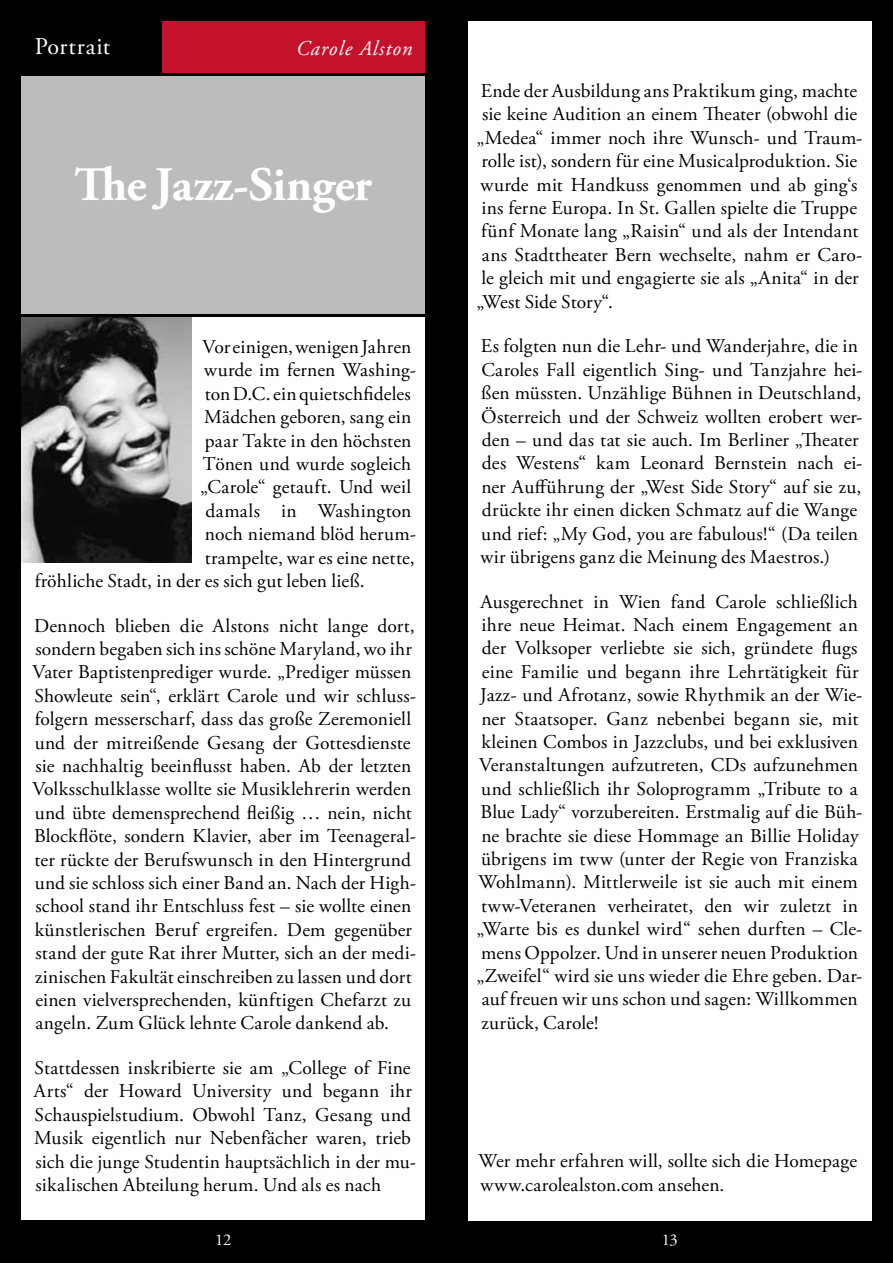
<style>
.page{position:relative;width:893px;height:1263px;background:#000}
.page>*{position:absolute;margin:0;border:0;box-sizing:border-box;transform-origin:0 0}
.t1{font:700 48px "Adobe Garamond Pro";letter-spacing:-.01em;color:#fff}
.t2{font:24px "Adobe Garamond Pro";letter-spacing:.03em;color:#fff}
.t3{font:italic 21px "Adobe Garamond Pro";letter-spacing:.05em;color:#fff}
.t4{font:19.5px/23.4px "Adobe Garamond Pro";letter-spacing:.01em;color:#000}
.t5{font:16.5px "Adobe Garamond Pro";color:#fff}
</style>
<div class="page">
<div style="left:163px;top:21px;width:262px;height:52px;background:#c5122c"></div>
<div style="left:21px;top:76px;width:404px;height:238px;background:#bcbcbc"></div>
<div style="left:21px;top:317px;width:404px;height:903px;background:#fff"></div>
<div style="left:468px;top:21px;width:404px;height:1199px;background:#fff"></div>
<img style="left:21px;top:317px;width:170px;height:246px">
<p class="t2" style="left:35px;top:32px;width:77px">Portrait</p>
<p class="t3" style="left:296px;top:35px;width:118px">Carole Alston</p>
<h1 class="t1" style="left:74px;top:157px;width:299px">The Jazz-Singer</h1>
<p class="t4" style="left:203px;top:336px;width:210px">Vor einigen, wenigen Jahren</p>
<p class="t4" style="left:204px;top:359px;width:213px">wurde im fernen Washing-</p>
<p class="t4" style="left:205px;top:382px;width:208px">ton D.C. ein quietschfideles</p>
<p class="t4" style="left:204px;top:406px;width:209px">Mädchen geboren, sang ein</p>
<p class="t4" style="left:205px;top:429px;width:208px">paar Takte in den höchsten</p>
<p class="t4" style="left:203px;top:453px;width:210px">Tönen und wurde sogleich</p>
<p class="t4" style="left:200px;top:476px;width:212px">„Carole“ getauft. Und weil</p>
<p class="t4" style="left:205px;top:499px;width:207px">damals in Washington</p>
<p class="t4" style="left:205px;top:523px;width:213px">noch niemand blöd herum-</p>
<p class="t4" style="left:205px;top:546px;width:212px">trampelte, war es eine nette,</p>
<p class="t4" style="left:35px;top:570px;width:331px">fröhliche Stadt, in der es sich gut leben ließ.</p>
<p class="t4" style="left:32px;top:614px;width:385px">Dennoch blieben die Alstons nicht lange dort, sondern begaben sich ins schöne Maryland, wo ihr Vater Baptistenprediger wurde. „Prediger müssen Showleute sein“, erklärt Carole und wir schluss&shy;folgern messerscharf, dass das große Zeremoniell und der mitreißende Gesang der Gottesdienste sie nachhaltig beeinflusst haben. Ab der letzten Volksschulklasse wollte sie Musiklehrerin werden und übte demensprechend fleißig … nein, nicht Blockflöte, sondern Klavier, aber im Teenageral&shy;ter rückte der Berufswunsch in den Hintergrund und sie schloss sich einer Band an. Nach der High&shy;school stand ihr Entschluss fest – sie wollte einen künstlerischen Beruf ergreifen. Dem gegenüber stand der gute Rat ihrer Mutter, sich an der medi&shy;zinischen Fakultät einschreiben zu lassen und dort einen vielversprechenden, künftigen Chefarzt zu angeln. Zum Glück lehnte Carole dankend ab.</p>
<p class="t4" style="left:34px;top:1057px;width:384px">Stattdessen inskribierte sie am „College of Fine Arts“ der Howard University und begann ihr Schauspielstudium. Obwohl Tanz, Gesang und Musik eigentlich nur Nebenfächer waren, trieb sich die junge Studentin hauptsächlich in der mu&shy;sikalischen Abteilung herum. Und als es nach</p>
<p class="t4" style="left:477px;top:80px;width:387px">Ende der Ausbildung ans Praktikum ging, machte sie keine Audition an einem Theater (obwohl die „Medea“ immer noch ihre Wunsch- und Traum&shy;rolle ist), sondern für eine Musicalproduktion. Sie wurde mit Handkuss genommen und ab ging‘s ins ferne Europa. In St. Gallen spielte die Truppe fünf Monate lang „Raisin“ und als der Intendant ans Stadttheater Bern wechselte, nahm er Caro&shy;le gleich mit und engagierte sie als „Anita“ in der „West Side Story“.</p>
<p class="t4" style="left:481px;top:335px;width:383px">Es folgten nun die Lehr- und Wanderjahre, die in Caroles Fall eigentlich Sing- und Tanzjahre hei&shy;ßen müssten. Unzählige Bühnen in Deutschland, Österreich und der Schweiz wollten erobert wer&shy;den – und das tat sie auch. Im Berliner „Theater des Westens“ kam Leonard Bernstein nach ei&shy;ner Aufführung der „West Side Story“ auf sie zu, drückte ihr einen dicken Schmatz auf die Wange und rief: „My God, you are fabulous!“ (Da teilen wir übrigens ganz die Meinung des Maestros.)</p>
<p class="t4" style="left:477px;top:590px;width:387px">Ausgerechnet in Wien fand Carole schließlich ihre neue Heimat. Nach einem Engagement an der Volksoper verliebte sie sich, gründete flugs eine Familie und begann ihre Lehrtätigkeit für Jazz- und Afrotanz, sowie Rhythmik an der Wie&shy;ner Staatsoper. Ganz nebenbei begann sie, mit kleinen Combos in Jazzclubs, und bei exklusiven Veranstaltungen aufzutreten, CDs aufzunehmen und schließlich ihr Soloprogramm „Tribute to a Blue Lady“ vorzubereiten. Erstmalig auf die Büh&shy;ne brachte sie diese Hommage an Billie Holiday übrigens im tww (unter der Regie von Franziska Wohlmann). Mittlerweile ist sie auch mit einem tww-Veteranen verheiratet, den wir zuletzt in „Warte bis es dunkel wird“ sehen durften – Cle&shy;mens Oppolzer. Und in unserer neuen Produktion „Zweifel“ wird sie uns wieder die Ehre geben. Dar&shy;auf freuen wir uns schon und sagen: Willkommen zurück, Carole!</p>
<p class="t4" style="left:478px;top:1150px;width:380px">Wer mehr erfahren will, sollte sich die Homepage www.carolealston.com ansehen.</p>
<p class="t5" style="left:215px;top:1230px;width:18px">12</p>
<p class="t5" style="left:662px;top:1230px;width:18px">13</p>
</div>
